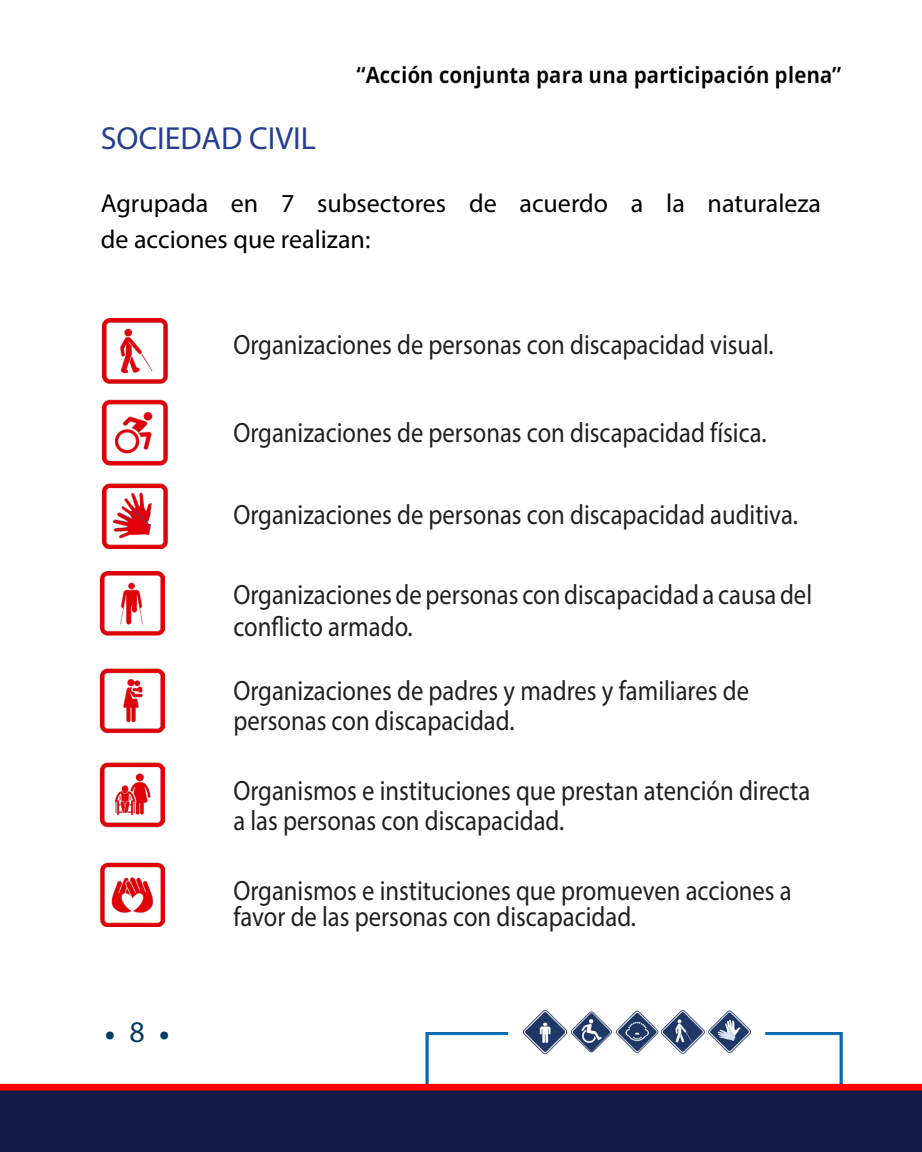
<style>
.page{position:relative;width:922px;height:1152px;background:#fff}
.page>*{position:absolute;margin:0;border:0;box-sizing:border-box;transform-origin:0 0}
.t1{font:32px "Myriad Pro";color:#253f8e}
.t2{font:30px "Minion Pro";color:#003b63}
.t3{font:28px/30px "Myriad Pro";color:#231f20;scale:.88 1}
.t4{font:26px "Myriad Pro";color:#000}
.s1{font-family:"Myriad Pro"}
</style>
<div class="page">
<img style="left:0;top:65px;width:922px;height:1087px">
<img style="left:103px;top:318px;width:66px;height:231px">
<img style="left:101px;top:572px;width:64px;height:354px">
<p class="t1" style="left:101px;top:119px;width:217px">SOCIEDAD CIVIL</p>
<p class="t4" style="left:101px;top:187px;width:722px">Agrupada en 7 subsectores de acuerdo a la naturaleza</p>
<p class="t4" style="left:101px;top:223px;width:271px">de acciones que realizan:</p>
<p class="t3" style="left:233px;top:329px;width:615px">Organizaciones de personas con discapacidad visual.</p>
<p class="t3" style="left:233px;top:417px;width:607px">Organizaciones de personas con discapacidad física.</p>
<p class="t3" style="left:233px;top:499px;width:643px">Organizaciones de personas con discapacidad auditiva.</p>
<p class="t3" style="left:233px;top:578px;width:659px;line-height:32px">Organizaciones de personas con discapacidad a causa del conflicto armado.</p>
<p class="t3" style="left:233px;top:675px;width:587px">Organizaciones de padres y madres y familiares de personas con discapacidad.</p>
<p class="t3" style="left:233px;top:775px;width:657px">Organismos e instituciones que prestan atención directa a las personas con discapacidad.</p>
<p class="t2" style="left:104px;top:1014px;width:68px">• <span class="s1">8</span> •</p>
<p class="t3" style="left:233px;top:877px;width:636px;line-height:26px">Organismos e instituciones que promueven acciones a favor de las personas con discapacidad.</p>
</div>
